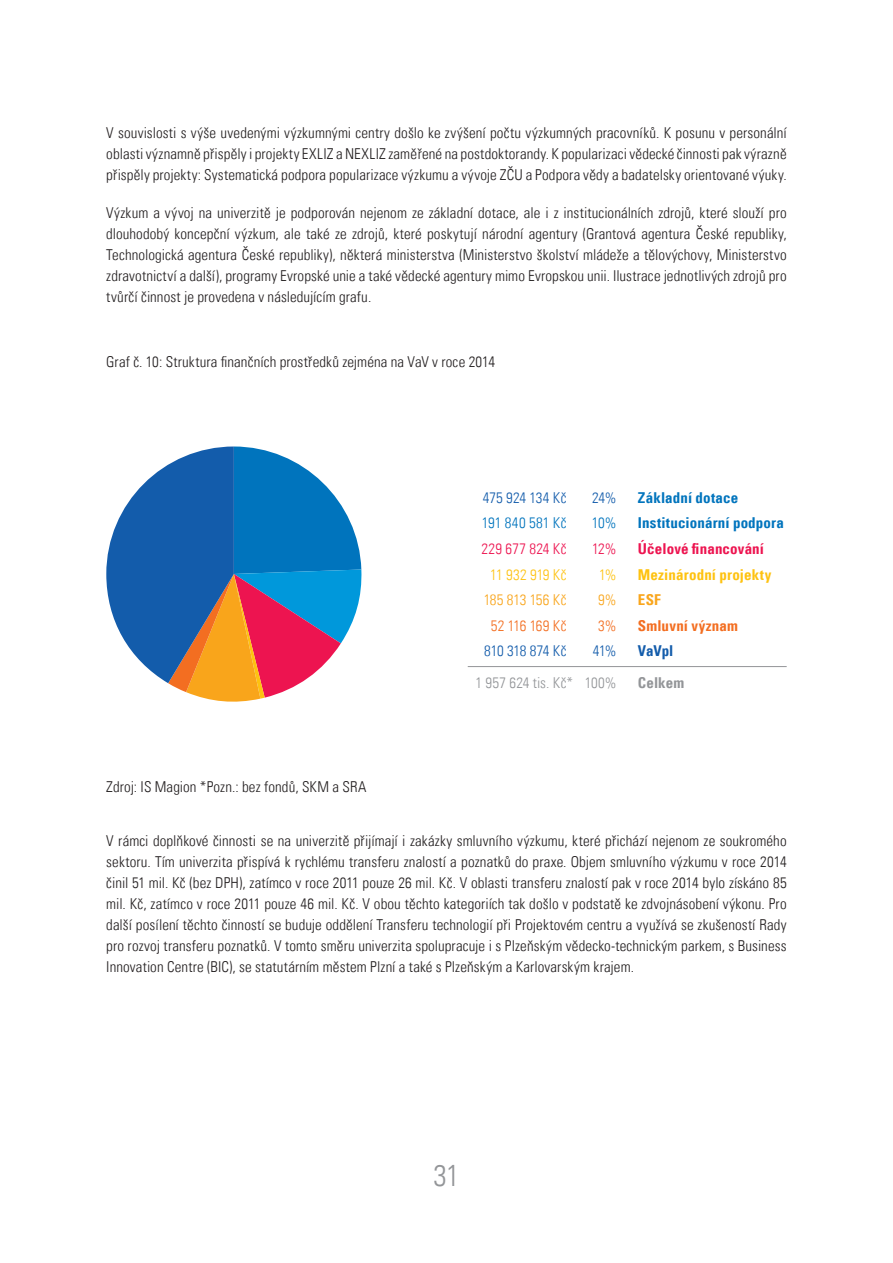
<style>
.page{position:relative;width:893px;height:1263px;background:#fff}
.page>*{position:absolute;margin:0;border:0;box-sizing:border-box;transform-origin:0 0}
.t1{font:30px "Univers Com 47 Light Cond";color:#939598}
.t2{font:15px/21px "Univers Com 47 Light Cond";letter-spacing:.01em;color:#231f20;text-align:justify}
.t3{font:15px "Univers Com 67 Bold Cond";letter-spacing:.01em;color:#0074bd}
.t4{font:15px "Univers Com 47 Light Cond";color:#135cab}
.t5{font:15px "Univers Com 67 Bold Cond";letter-spacing:.01em;color:#fec210}
.t6{font:15px "Univers Com 47 Light Cond";letter-spacing:.02em;color:#939598}
.t7{font:15px "Univers Com 67 Bold Cond";letter-spacing:.01em;color:#ed1450}
.t8{font:15px "Univers Com 47 Light Cond";letter-spacing:.015em;color:#0074bd}
.t9{font:15px "Univers Com 47 Light Cond";letter-spacing:.02em;color:#ed1450}
.t10{font:15px "Univers Com 47 Light Cond";color:#f9a51b}
.t11{font:15px "Univers Com 67 Bold Cond";letter-spacing:.015em;color:#f36e21}
.t12{font:15px "Univers Com 47 Light Cond";letter-spacing:.01em;color:#fec210}
.t13{font:15px "Univers Com 47 Light Cond";letter-spacing:-.005em;color:#f36e21}
.t14{font:15px "Univers Com 67 Bold Cond";letter-spacing:.005em;color:#939598}
.t15{font:15px "Univers Com 67 Bold Cond";letter-spacing:-.005em;color:#135cab}
.t16{font:15px "Univers Com 67 Bold Cond";color:#f9a51b}
</style>
<div class="page">
<svg style="left:106px;top:446px;width:256px;height:256px"></svg>
<hr style="left:468px;top:666px;width:319px;height:1px;background:#939598">
<p class="t2" style="left:106px;top:123px;width:682px">V souvislosti s výše uvedenými výzkumnými centry došlo ke zvýšení počtu výzkumných pracovníků. K posunu v personální oblasti významně přispěly i projekty EXLIZ a NEXLIZ zaměřené na postdoktorandy. K popularizaci vědecké činnosti pak výrazně přispěly projekty: Systematická podpora popularizace výzkumu a vývoje ZČU a Podpora vědy a badatelsky orientované výuky.</p>
<p class="t2" style="left:106px;top:203px;width:682px">Výzkum a vývoj na univerzitě je podporován nejenom ze základní dotace, ale i z institucionálních zdrojů, které slouží pro dlouhodobý koncepční výzkum, ale také ze zdrojů, které poskytují národní agentury (Grantová agentura České republiky, Technologická agentura České republiky), některá ministerstva (Ministerstvo školství mládeže a tělovýchovy, Ministerstvo zdravotnictví a další), programy Evropské unie a také vědecké agentury mimo Evropskou unii. Ilustrace jednotlivých zdrojů pro tvůrčí činnost je provedena v následujícím grafu.</p>
<p class="t2" style="left:106px;top:351px;width:390px">Graf č. 10: Struktura finančních prostředků zejména na VaV v roce 2014</p>
<p class="t4" style="left:483px;top:489px;width:85px">475 924 134 Kč</p>
<p class="t4" style="left:592px;top:489px;width:26px">24%</p>
<p class="t3" style="left:638px;top:488px;width:102px">Základní dotace</p>
<p class="t2" style="left:106px;top:776px;width:262px">Zdroj: IS Magion *Pozn.: bez fondů, SKM a SRA</p>
<p class="t8" style="left:482px;top:514px;width:86px">191 840 581 Kč</p>
<p class="t8" style="left:592px;top:514px;width:26px">10%</p>
<p class="t3" style="left:638px;top:514px;width:148px">Institucionární podpora</p>
<p class="t7" style="left:638px;top:539px;width:128px">Účelové financování</p>
<p class="t5" style="left:638px;top:565px;width:135px">Mezinárodní projekty</p>
<p class="t16" style="left:638px;top:590px;width:25px">ESF</p>
<p class="t11" style="left:638px;top:616px;width:102px">Smluvní význam</p>
<p class="t15" style="left:638px;top:641px;width:37px">VaVpl</p>
<p class="t9" style="left:482px;top:540px;width:87px">229 677 824 Kč</p>
<p class="t9" style="left:592px;top:540px;width:26px">12%</p>
<p class="t12" style="left:490px;top:565px;width:78px">11 932 919 Kč</p>
<p class="t12" style="left:599px;top:565px;width:19px">1%</p>
<p class="t10" style="left:484px;top:591px;width:84px">185 813 156 Kč</p>
<p class="t10" style="left:598px;top:591px;width:20px">9%</p>
<p class="t13" style="left:491px;top:616px;width:77px">52 116 169 Kč</p>
<p class="t13" style="left:598px;top:616px;width:20px">3%</p>
<p class="t4" style="left:593px;top:642px;width:25px">41%</p>
<p class="t6" style="left:585px;top:674px;width:33px">100%</p>
<p class="t4" style="left:484px;top:642px;width:84px">810 318 874 Kč</p>
<p class="t6" style="left:475px;top:674px;width:99px">1 957 624 tis. Kč*</p>
<p class="t14" style="left:638px;top:673px;width:48px">Celkem</p>
<p class="t2" style="left:106px;top:831px;width:682px">V rámci doplňkové činnosti se na univerzitě přijímají i zakázky smluvního výzkumu, které přichází nejenom ze soukromého sektoru. Tím univerzita přispívá k rychlému transferu znalostí a poznatků do praxe. Objem smluvního výzkumu v roce 2014 činil 51 mil. Kč (bez DPH), zatímco v roce 2011 pouze 26 mil. Kč. V oblasti transferu znalostí pak v roce 2014 bylo získáno 85 mil. Kč, zatímco v roce 2011 pouze 46 mil. Kč. V obou těchto kategoriích tak došlo v podstatě ke zdvojnásobení výkonu. Pro další posílení těchto činností se buduje oddělení Transferu technologií při Projektovém centru a využívá se zkušeností Rady pro rozvoj transferu poznatků. V tomto směru univerzita spolupracuje i s Plzeňským vědecko-technickým parkem, s Business Innovation Centre (BIC), se statutárním městem Plzní a také s Plzeňským a Karlovarským krajem.</p>
<h1 class="t1" style="left:433px;top:1158px;width:28px">31</h1>
</div>
